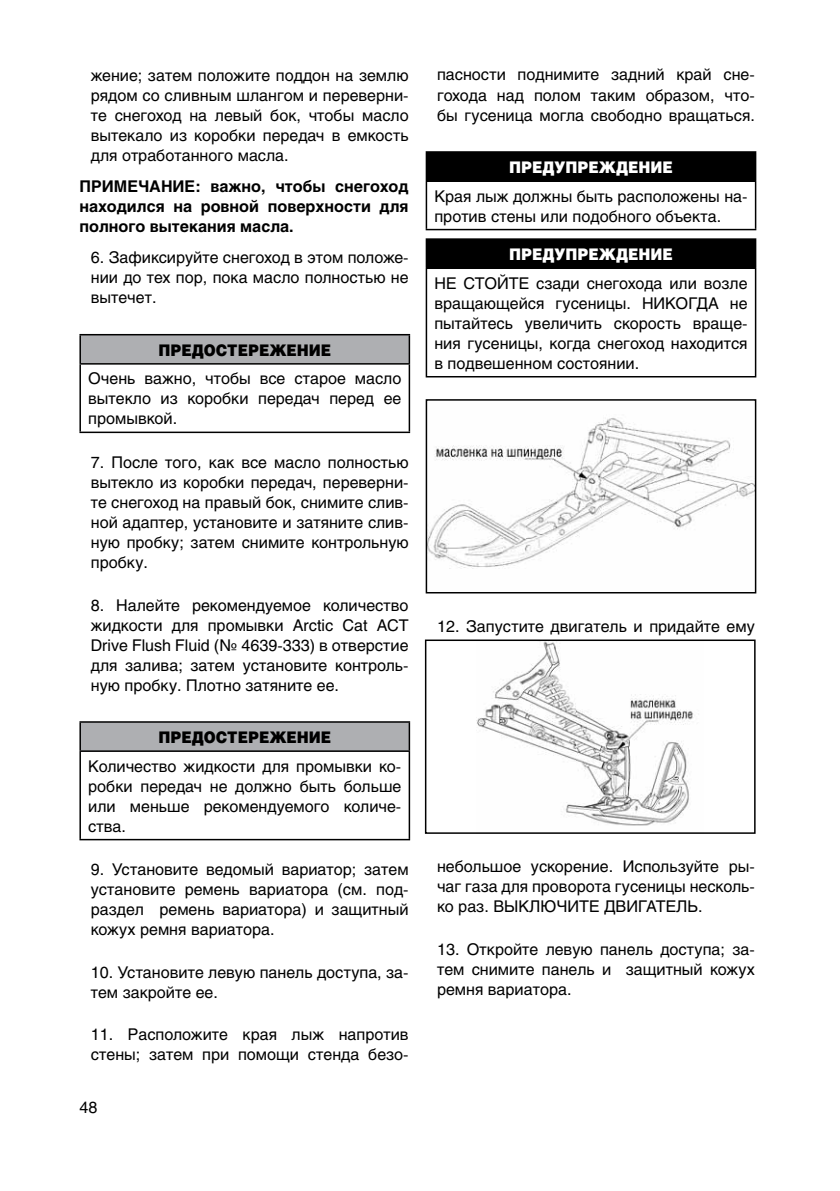
<style>
.page{position:relative;width:840px;height:1191px;background:#fff}
.page>*{position:absolute;margin:0;border:0;box-sizing:border-box;transform-origin:0 0}
.t1{font:16px/20px "Helios";color:#000;text-align:justify}
.t2{font:700 16px/20px "Helios";color:#000;text-align:justify}
.t3{font:900 16px "Helios";color:#000;scale:.9 1}
.t4{font:900 16px "Helios";color:#fff;scale:.9 1}
</style>
<div class="page">
<div style="left:80px;top:335px;width:329px;height:29px;background:#aeafb2"></div>
<hr style="left:79px;top:334px;width:331px;height:1px;background:#000">
<hr style="left:79px;top:335px;width:2px;height:28px;background:#000">
<hr style="left:408px;top:335px;width:2px;height:28px;background:#000">
<hr style="left:79px;top:363px;width:331px;height:1px;background:#000">
<hr style="left:79px;top:364px;width:2px;height:67px;background:#000">
<hr style="left:408px;top:364px;width:2px;height:67px;background:#000">
<hr style="left:79px;top:431px;width:331px;height:2px;background:#000">
<div style="left:80px;top:722px;width:329px;height:29px;background:#aeafb2"></div>
<hr style="left:79px;top:721px;width:331px;height:1px;background:#000">
<hr style="left:79px;top:722px;width:2px;height:28px;background:#000">
<hr style="left:408px;top:722px;width:2px;height:28px;background:#000">
<hr style="left:79px;top:750px;width:331px;height:2px;background:#000">
<hr style="left:79px;top:752px;width:2px;height:87px;background:#000">
<hr style="left:408px;top:752px;width:2px;height:87px;background:#000">
<hr style="left:79px;top:839px;width:331px;height:1px;background:#000">
<div style="left:426px;top:152px;width:329px;height:29px;background:#000"></div>
<hr style="left:425px;top:151px;width:331px;height:2px;background:#000">
<hr style="left:425px;top:153px;width:2px;height:27px;background:#000">
<hr style="left:754px;top:153px;width:2px;height:27px;background:#000">
<hr style="left:425px;top:180px;width:331px;height:2px;background:#000">
<hr style="left:425px;top:182px;width:2px;height:47px;background:#000">
<hr style="left:754px;top:182px;width:2px;height:47px;background:#000">
<hr style="left:425px;top:229px;width:331px;height:1px;background:#000">
<div style="left:426px;top:239px;width:329px;height:29px;background:#000"></div>
<hr style="left:425px;top:238px;width:331px;height:2px;background:#000">
<hr style="left:425px;top:240px;width:2px;height:27px;background:#000">
<hr style="left:754px;top:240px;width:2px;height:27px;background:#000">
<hr style="left:425px;top:267px;width:331px;height:2px;background:#000">
<hr style="left:425px;top:269px;width:2px;height:107px;background:#000">
<hr style="left:754px;top:269px;width:2px;height:107px;background:#000">
<hr style="left:425px;top:376px;width:331px;height:1px;background:#000">
<img style="left:428px;top:418px;width:325px;height:151px">
<div style="left:425px;top:399px;width:331px;height:194px;border:2px solid #000"></div>
<img style="left:476px;top:642px;width:217px;height:184px">
<div style="left:424px;top:639px;width:331px;height:195px;border:2px solid #000"></div>
<p class="t1" style="left:91px;top:65px;width:319px">жение; затем положите поддон на землю рядом со сливным шлангом и переверни&shy;те снегоход на левый бок, чтобы масло вытекало из коробки передач в емкость для отработанного масла.</p>
<p class="t2" style="left:79px;top:176px;width:330px">ПРИМЕЧАНИЕ: важно, чтобы снегоход находился на ровной поверхности для полного вытекания масла.</p>
<p class="t1" style="left:91px;top:247px;width:319px">6. Зафиксируйте снегоход в этом положе&shy;нии до тех пор, пока масло полностью не вытечет.</p>
<p class="t3" style="left:158px;top:340px;width:193px">ПРЕДОСТЕРЕЖЕНИЕ</p>
<p class="t1" style="left:88px;top:368px;width:314px">Очень важно, чтобы все старое масло вытекло из коробки передач перед ее промывкой.</p>
<p class="t1" style="left:91px;top:452px;width:319px">7. После того, как все масло полностью вытекло из коробки передач, переверни&shy;те снегоход на правый бок, снимите слив&shy;ной адаптер, установите и затяните слив&shy;ную пробку; затем снимите контрольную пробку.</p>
<p class="t1" style="left:91px;top:594px;width:319px">8. Налейте рекомендуемое количество жидкости для промывки Arctic Cat ACT Drive Flush Fluid (№ 4639-333) в отверстие для залива; затем установите контроль&shy;ную пробку. Плотно затяните ее.</p>
<p class="t3" style="left:158px;top:727px;width:193px">ПРЕДОСТЕРЕЖЕНИЕ</p>
<p class="t1" style="left:88px;top:755px;width:314px">Количество жидкости для промывки ко&shy;робки передач не должно быть больше или меньше рекомендуемого количе&shy;ства.</p>
<p class="t1" style="left:91px;top:859px;width:319px">9. Установите ведомый вариатор; затем установите ремень вариатора (см. под&shy;раздел ремень вариатора) и защитный кожух ремня вариатора.</p>
<p class="t1" style="left:91px;top:962px;width:319px">10. Установите левую панель доступа, за&shy;тем закройте ее.</p>
<p class="t1" style="left:91px;top:1024px;width:319px">11. Расположите края лыж напротив стены; затем при помощи стенда безо-</p>
<p class="t1" style="left:79px;top:1096px;width:19px">48</p>
<p class="t1" style="left:437px;top:65px;width:319px">пасности поднимите задний край сне&shy;гохода над полом таким образом, что&shy;бы гусеница могла свободно вращаться.</p>
<p class="t4" style="left:509px;top:157px;width:183px">ПРЕДУПРЕЖДЕНИЕ</p>
<p class="t1" style="left:434px;top:186px;width:314px">Края лыж должны быть расположены на&shy;против стены или подобного объекта.</p>
<p class="t4" style="left:509px;top:244px;width:183px">ПРЕДУПРЕЖДЕНИЕ</p>
<p class="t1" style="left:434px;top:273px;width:314px">НЕ СТОЙТЕ сзади снегохода или возле вращающейся гусеницы. НИКОГДА не пытайтесь увеличить скорость враще&shy;ния гусеницы, когда снегоход находится в подвешенном состоянии.</p>
<p class="t1" style="left:437px;top:616px;width:319px">12. Запустите двигатель и придайте ему</p>
<p class="t1" style="left:437px;top:856px;width:319px">небольшое ускорение. Используйте ры&shy;чаг газа для проворота гусеницы несколь&shy;ко раз. ВЫКЛЮЧИТЕ ДВИГАТЕЛЬ.</p>
<p class="t1" style="left:437px;top:939px;width:319px">13. Откройте левую панель доступа; за&shy;тем снимите панель и защитный кожух ремня вариатора.</p>
</div>
